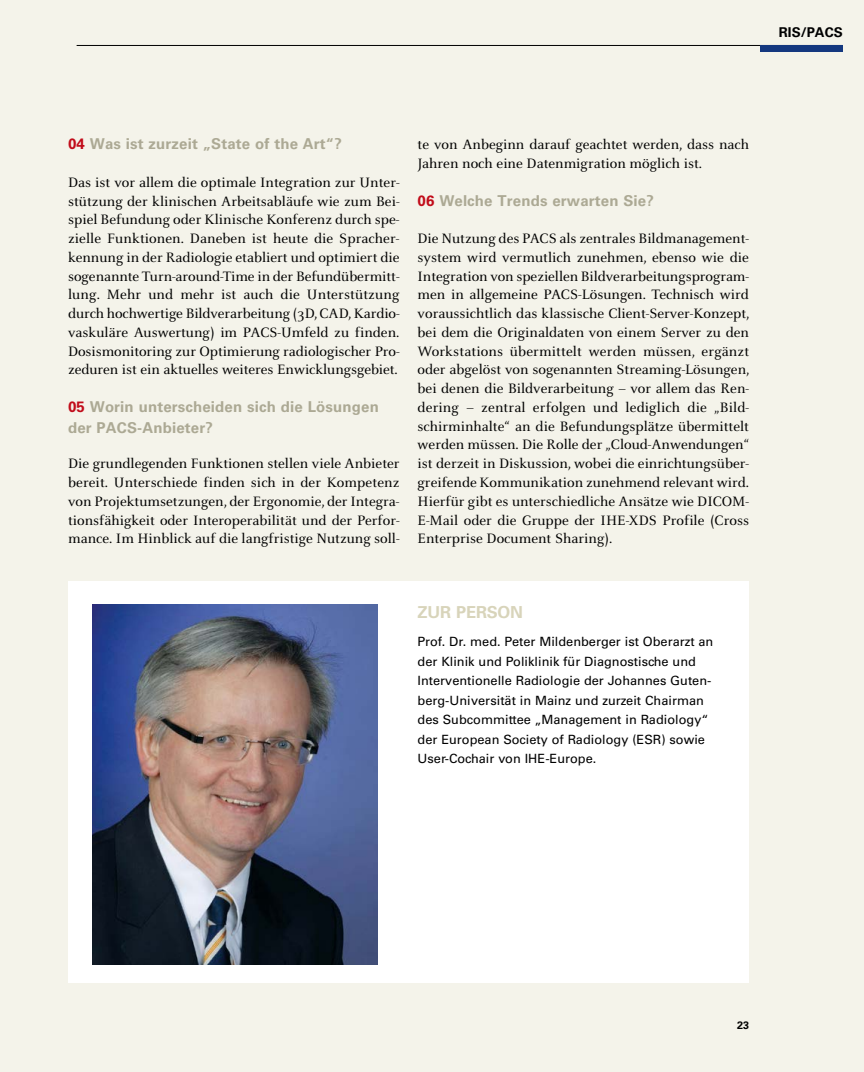
<style>
.page{position:relative;width:864px;height:1072px;background:#fff}
.page>*{position:absolute;margin:0;border:0;box-sizing:border-box;transform-origin:0 0}
.t1{font:700 16.5px "Univers LT Std";letter-spacing:-.01em;color:#d8d4ba}
.t2{font:15px/18.8px "Celeste OT";color:#000;text-align:justify}
.t3{font:700 15px/21px "Univers LT Std";letter-spacing:.01em;color:#aca994}
.t4{font:700 13.5px "Univers LT Std";color:#000}
.t5{font:12.75px/19.5px "Univers LT Std";color:#000}
.t6{font:700 10.8px "Univers LT Std";color:#000}
.s1{color:#c10c1a}
</style>
<div class="page">
<div style="left:0;top:0;width:863px;height:1071px;background:#f4f3ea"></div>
<div style="left:68px;top:581px;width:680px;height:401px;background:#fff"></div>
<hr style="left:77px;top:45px;width:765px;height:1px;background:#000">
<div style="left:759px;top:45px;width:83px;height:7px;background:#14387f"></div>
<img style="left:92px;top:604px;width:285px;height:360px">
<p class="t4" style="left:778px;top:24px;width:65px">RIS/PACS</p>
<p class="t3" style="left:68px;top:134px;width:275px"><span class="s1">04</span> Was ist zurzeit „State of the Art“?</p>
<p class="t2" style="left:68px;top:173px;width:333px">Das ist vor allem die optimale Integration zur Unter&shy;stützung der klinischen Arbeitsabläufe wie zum Bei&shy;spiel Befundung oder Klinische Konferenz durch spe&shy;zielle Funktionen. Daneben ist heute die Spracher&shy;kennung in der Radiologie etabliert und optimiert die sogenannte Turn-around-Time in der Befundübermitt&shy;lung. Mehr und mehr ist auch die Unterstützung durch hochwertige Bildverarbeitung (3D, CAD, Kardio&shy;vaskuläre Auswertung) im PACS-Umfeld zu finden.<br>Dosismonitoring zur Optimierung radiologischer Pro&shy;zeduren ist ein aktuelles weiteres Enwicklungsgebiet.</p>
<p class="t3" style="left:68px;top:396px;width:312px"><span class="s1">05</span> Worin unterscheiden sich die Lösungen der PACS-Anbieter?</p>
<p class="t2" style="left:68px;top:454px;width:333px">Die grundlegenden Funktionen stellen viele Anbieter bereit. Unterschiede finden sich in der Kompetenz von Projektumsetzungen, der Ergonomie, der Integra&shy;tionsfähigkeit oder Interoperabilität und der Perfor&shy;mance. Im Hinblick auf die langfristige Nutzung soll-</p>
<p class="t2" style="left:417px;top:135px;width:333px">te von Anbeginn darauf geachtet werden, dass nach<br>Jahren noch eine Datenmigration möglich ist.</p>
<p class="t3" style="left:417px;top:190px;width:238px"><span class="s1">06</span> Welche Trends erwarten Sie?</p>
<p class="t2" style="left:417px;top:229px;width:333px">Die Nutzung des PACS als zentrales Bildmanagement&shy;system wird vermutlich zunehmen, ebenso wie die Integration von speziellen Bildverarbeitungsprogram&shy;men in allgemeine PACS-Lösungen. Technisch wird voraussichtlich das klassische Client-Server-Konzept, bei dem die Originaldaten von einem Server zu den Workstations übermittelt werden müssen, ergänzt oder abgelöst von sogenannten Streaming-Lösungen, bei denen die Bildverarbeitung – vor allem das Ren&shy;dering – zentral erfolgen und lediglich die „Bild&shy;schirminhalte“ an die Befundungsplätze übermittelt werden müssen. Die Rolle der „Cloud-Anwendungen“ ist derzeit in Diskussion, wobei die einrichtungsüber&shy;greifende Kommunikation zunehmend relevant wird.<br>Hierfür gibt es unterschiedliche Ansätze wie DICOM-E-Mail oder die Gruppe der IHE-XDS Profile (Cross Enterprise Document Sharing).</p>
<p class="t1" style="left:417px;top:603px;width:107px">ZUR PERSON</p>
<p class="t5" style="left:417px;top:632px;width:297px">Prof. Dr. med. Peter Mildenberger ist Oberarzt an der Klinik und Poliklinik für Diagnostische und Interventionelle Radiologie der Johannes Guten&shy;berg-Universität in Mainz und zurzeit Chairman des Subcommittee „Management in Radiology“ der European Society of Radiology (ESR) sowie User-Cochair von IHE-Europe.</p>
<p class="t6" style="left:736px;top:1018px;width:14px">23</p>
</div>
